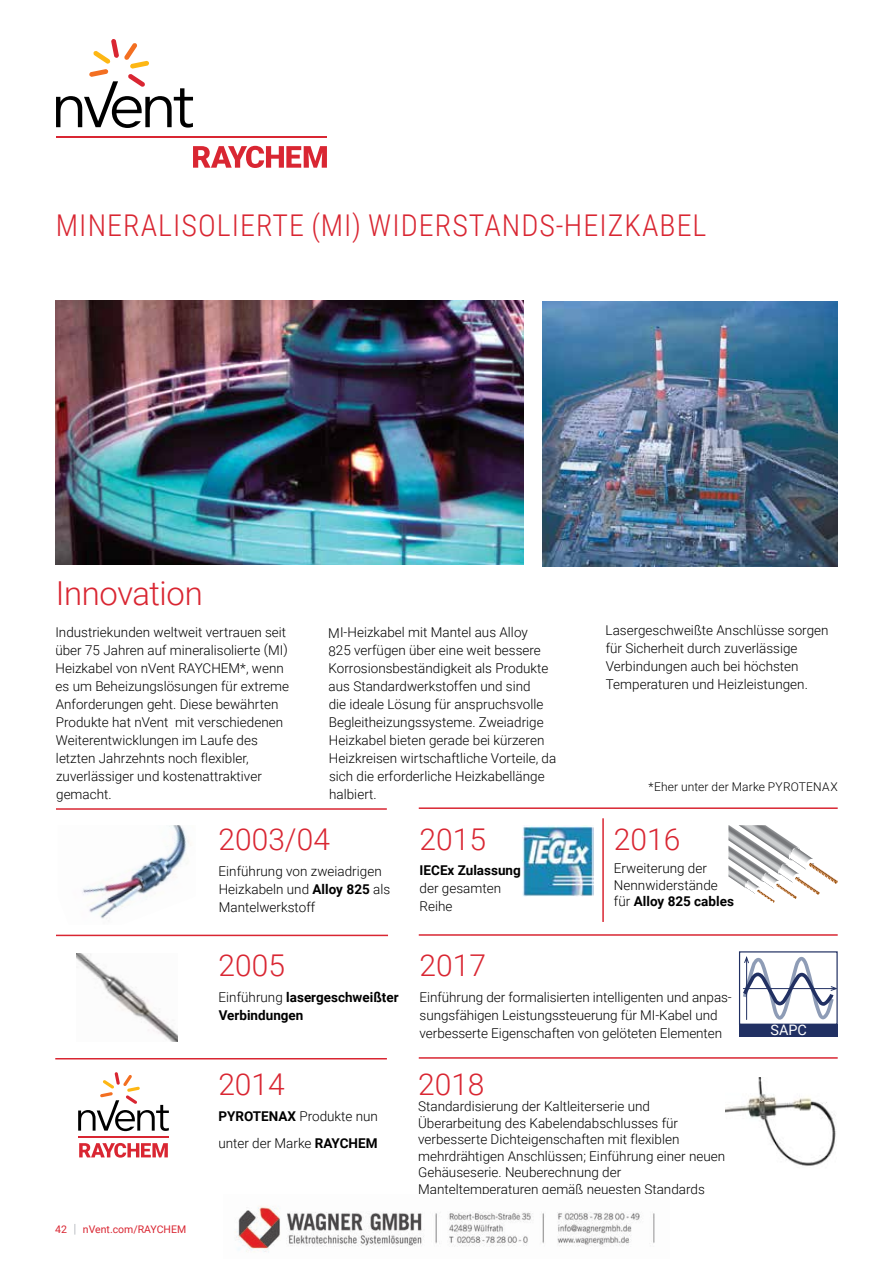
<style>
.page{position:relative;width:893px;height:1263px;background:#fff}
.page>*{position:absolute;margin:0;border:0;box-sizing:border-box;transform-origin:0 0}
.t1{font:300 33px "Roboto";letter-spacing:-.025em;color:#d92632}
.t2{font:300 30px "Roboto Condensed";letter-spacing:.035em;color:#d92632}
.t3{font:300 30px "Roboto";color:#d92632}
.t4{font:14.4px "Roboto";color:#fff}
.t5{font:300 13.5px/18px "Roboto";letter-spacing:-.005em;color:#000}
.t6{font:700 13.5px/18px "Roboto";letter-spacing:-.005em;color:#000}
.t7{font:300 12px "Roboto";letter-spacing:.015em;color:#000}
.t8{font:10.5px "Roboto";color:#d92632}
.s1{font-weight:300;font-size:12.6px;color:#90969e}
.s2{font-weight:700}
.s3{font-weight:300}
</style>
<div class="page">
<img style="left:543px;top:302px;width:295px;height:264px">
<img style="left:55px;top:300px;width:468px;height:265px">
<img style="left:523px;top:825px;width:71px;height:71px">
<img style="left:82px;top:825px;width:109px;height:94px">
<hr style="left:56px;top:808px;width:331px;height:2px;background:#d92632">
<hr style="left:55px;top:1058px;width:332px;height:1px;background:#d92632">
<hr style="left:419px;top:807px;width:419px;height:2px;background:#d92632">
<hr style="left:602px;top:818px;width:2px;height:104px;background:#d92632">
<hr style="left:419px;top:934px;width:419px;height:2px;background:#d92632">
<hr style="left:419px;top:1057px;width:419px;height:2px;background:#d92632">
<hr style="left:56px;top:935px;width:332px;height:1px;background:#d92632">
<img style="left:76px;top:953px;width:101px;height:88px">
<svg style="left:728px;top:825px;width:110px;height:78px"></svg>
<div style="left:739px;top:951px;width:99px;height:74px;border:1px solid #213062"></div>
<svg style="left:743px;top:955px;width:95px;height:65px"></svg>
<div style="left:739px;top:1024px;width:99px;height:12px;background:#213063"></div>
<img style="left:726px;top:1078px;width:110px;height:88px">
<svg style="left:79px;top:1143px;width:89px;height:14px"></svg>
<hr style="left:78px;top:1136px;width:91px;height:1px;background:#d92632">
<svg style="left:78px;top:1072px;width:91px;height:59px"></svg>
<svg style="left:193px;top:146px;width:134px;height:22px"></svg>
<hr style="left:56px;top:136px;width:271px;height:2px;background:#d92632">
<svg style="left:56px;top:39px;width:137px;height:89px"></svg>
<img style="left:235px;top:1206px;width:420px;height:47px">
<h2 class="t2" style="left:56px;top:204px;width:652px">MINERALISOLIERTE (MI) WIDERSTANDS-HEIZKABEL</h2>
<h1 class="t1" style="left:56px;top:570px;width:149px">Innovation</h1>
<p class="t5" style="left:55px;top:623px;width:235px">Industriekunden weltweit vertrauen seit über 75 Jahren auf mineralisolierte (MI)<br>Heizkabel von nVent RAYCHEM*, wenn es um Beheizungslösungen für extreme Anforderungen geht. Diese bewährten Produkte hat nVent mit verschiedenen Weiterentwicklungen im Laufe des letzten Jahrzehnts noch flexibler, zuverlässiger und kostenattraktiver gemacht.</p>
<p class="t5" style="left:328px;top:623px;width:230px">MI-Heizkabel mit Mantel aus Alloy<br>825 verfügen über eine weit bessere Korrosionsbeständigkeit als Produkte aus Standardwerkstoffen und sind<br>die ideale Lösung für anspruchsvolle Begleitheizungssysteme. Zweiadrige Heizkabel bieten gerade bei kürzeren Heizkreisen wirtschaftliche Vorteile, da sich die erforderliche Heizkabellänge halbiert.</p>
<p class="t5" style="left:606px;top:621px;width:225px">Lasergeschweißte Anschlüsse sorgen für Sicherheit durch zuverlässige Verbindungen auch bei höchsten Temperaturen und Heizleistungen.</p>
<p class="t7" style="left:649px;top:778px;width:191px">*Eher unter der Marke PYROTENAX</p>
<p class="t8" style="left:55px;top:1222px;width:132px">42 <span class="s1">|</span> nVent.com/RAYCHEM</p>
<h2 class="t3" style="left:218px;top:818px;width:113px">2003/04</h2>
<p class="t5" style="left:219px;top:862px;width:165px">Einführung von zweiadrigen<br>Heizkabeln und <span class="s2">Alloy</span></p>
<p class="t5" style="left:373px;top:880px;width:19px">als</p>
<p class="t5" style="left:219px;top:898px;width:98px">Mantelwerkstoff</p>
<h2 class="t3" style="left:218px;top:944px;width:68px">2005</h2>
<p class="t6" style="left:219px;top:988px;width:182px"><span class="s3">Einführung</span> lasergeschweißter<br>Verbindungen</p>
<h2 class="t3" style="left:218px;top:1063px;width:68px">2014</h2>
<p class="t5" style="left:218px;top:1103px;width:161px;line-height:26.5px"><span class="s2">PYROTENAX</span> Produkte nun unter der Marke <span class="s2">RAYCHEM</span></p>
<h2 class="t3" style="left:420px;top:818px;width:68px">2015</h2>
<p class="t6" style="left:420px;top:860px;width:103px">IECEx Zulassung</p>
<p class="t5" style="left:420px;top:878px;width:83px">der gesamten<br>Reihe</p>
<h2 class="t3" style="left:614px;top:818px;width:68px">2016</h2>
<p class="t5" style="left:614px;top:860px;width:122px;line-height:16.5px">Erweiterung der<br>Nennwiderstände für <span class="s2">Alloy 825 cables</span></p>
<h2 class="t3" style="left:420px;top:944px;width:68px">2017</h2>
<p class="t5" style="left:420px;top:988px;width:314px">Einführung der formalisierten intelligenten und anpas&shy;sungsfähigen Leistungssteuerung für MI-Kabel und verbesserte Eigenschaften von gelöteten Elementen</p>
<h2 class="t3" style="left:418px;top:1063px;width:68px">2018</h2>
<p class="t5" style="left:418px;top:1098px;width:309px;line-height:16.5px">Standardisierung der Kaltleiterserie und Überarbeitung des Kabelendabschlusses für verbesserte Dichteigenschaften mit flexiblen mehrdrähtigen Anschlüssen; Einführung einer neuen Gehäuseserie. Neuberechnung der Manteltemperaturen gemäß neuesten Standards</p>
<p class="t4" style="left:770px;top:1020px;width:38px">SAPC</p>
</div>
